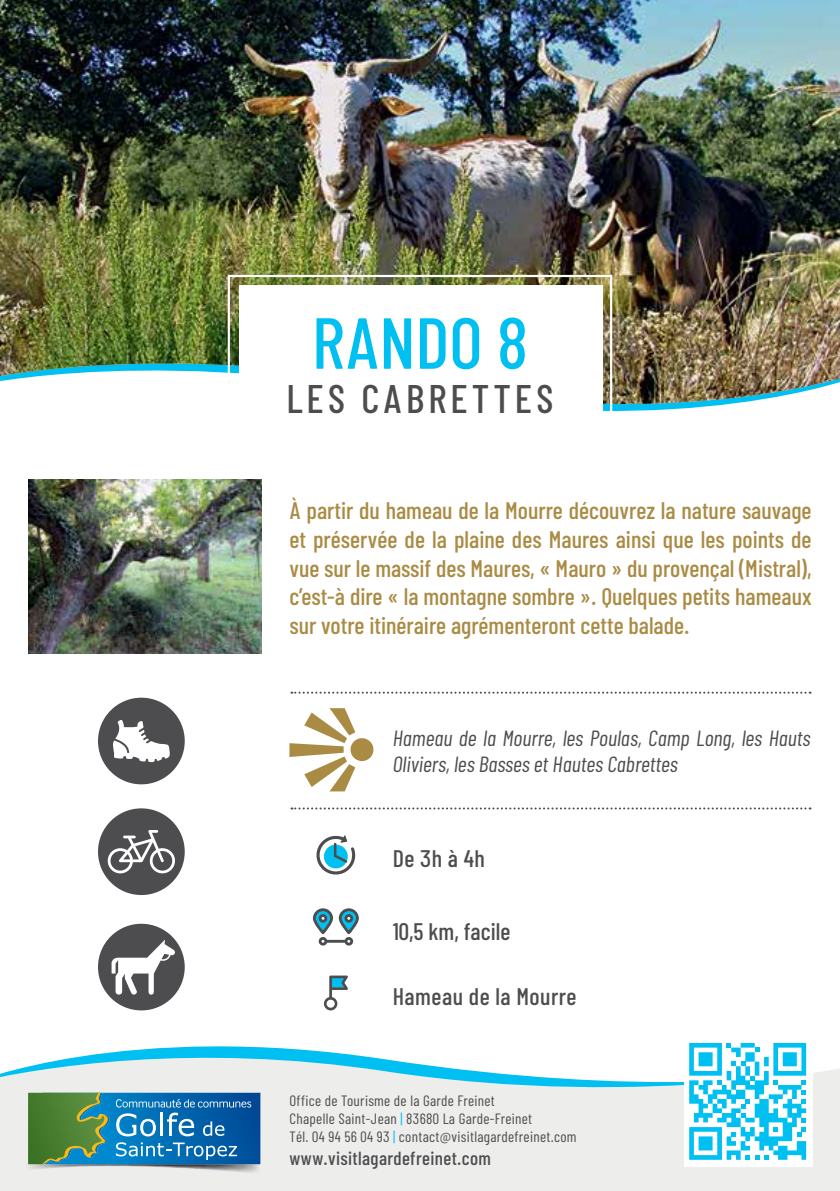
<style>
.page{position:relative;width:840px;height:1191px;background:#fff}
.page>*{position:absolute;margin:0;border:0;box-sizing:border-box;transform-origin:0 0}
.t1{font:500 72px "Barlow Condensed";color:#00c0f2}
.t2{font:500 40px "Barlow Condensed";letter-spacing:.1em;color:#4d4d4f}
.t3{font:500 24px/28.8px "Barlow Condensed";color:#aa8b44;text-align:justify}
.t4{font:500 24px "Barlow Condensed";letter-spacing:.02em;color:#4d4d4f}
.t5{font:500 24px "Barlow Condensed";color:#4d4d4f}
.t6{font:italic 22px/26.4px "Barlow Condensed";color:#4d4d4f}
.t7{font:500 19px "Barlow Condensed";letter-spacing:.02em;color:#4d4d4f}
.t8{font:15px/18px "Barlow Condensed";letter-spacing:.02em;color:#4d4d4f}
.s1{color:#00c0f2}
</style>
<div class="page">
<img style="left:0;top:0;width:839px;height:412px">
<div style="left:239px;top:285px;width:363px;height:248px;background:#fff"></div>
<div style="left:227px;top:275px;width:385px;height:269px;border:2px solid #fff"></div>
<img style="left:28px;top:480px;width:234px;height:173px">
<svg style="left:291px;top:691px;width:519px;height:2px"></svg>
<svg style="left:291px;top:807px;width:519px;height:2px"></svg>
<div style="left:350px;top:738px;width:23px;height:23px;background:#aa8b44;border-radius:50%"></div>
<svg style="left:289px;top:708px;width:66px;height:83px"></svg>
<svg style="left:316px;top:835px;width:39px;height:40px"></svg>
<svg style="left:324px;top:975px;width:24px;height:35px"></svg>
<div style="left:98px;top:697px;width:87px;height:87px;background:#4d4d4f;border-radius:50%"></div>
<svg style="left:113px;top:720px;width:57px;height:42px"></svg>
<svg style="left:313px;top:908px;width:45px;height:37px"></svg>
<div style="left:98px;top:808px;width:87px;height:87px;background:#4d4d4f;border-radius:50%"></div>
<svg style="left:107px;top:830px;width:68px;height:44px"></svg>
<div style="left:98px;top:923px;width:87px;height:87px;background:#4d4d4f;border-radius:50%"></div>
<svg style="left:111px;top:939px;width:64px;height:55px"></svg>
<svg style="left:0;top:1046px;width:839px;height:145px;fill:#ededec"></svg>
<div style="left:683px;top:1037px;width:128px;height:129px;background:#fff"></div>
<img style="left:22px;top:1136px;width:239px;height:38px">
<svg style="left:28px;top:1092px;width:232px;height:72px"></svg>
<svg style="left:689px;top:1043px;width:116px;height:116px"></svg>
<h1 class="t1" style="left:312px;top:298px;width:217px">Rando 8</h1>
<h2 class="t2" style="left:286px;top:373px;width:268px">Les Cabrettes</h2>
<p class="t3" style="left:289px;top:495px;width:523px">À partir du hameau de la Mourre découvrez la nature sauvage et préservée de la plaine des Maures ainsi que les points de vue sur le massif des Maures, « Mauro » du provençal (Mistral), c’est-à dire « la montagne sombre ». Quelques petits hameaux sur votre itinéraire agrémenteront cette balade.</p>
<p class="t6" style="left:392px;top:724px;width:419px">Hameau de la Mourre, les Poulas, Camp Long, les Hauts<br>Oliviers, les Basses et Hautes Cabrettes</p>
<p class="t4" style="left:392px;top:843px;width:94px">De 3h à 4h</p>
<p class="t5" style="left:392px;top:916px;width:119px">10,5 km, facile</p>
<p class="t4" style="left:392px;top:981px;width:185px">Hameau de la Mourre</p>
<p class="t8" style="left:289px;top:1091px;width:288px">Office de Tourisme de la Garde Freinet<br>Chapelle Saint-Jean <span class="s1">|</span> 83680 La Garde-Freinet<br>Tél. 04 94 56 04 93 <span class="s1">|</span> contact@visitlagardefreinet.com</p>
<p class="t7" style="left:289px;top:1146px;width:203px">www.visitlagardefreinet.com</p>
</div>
